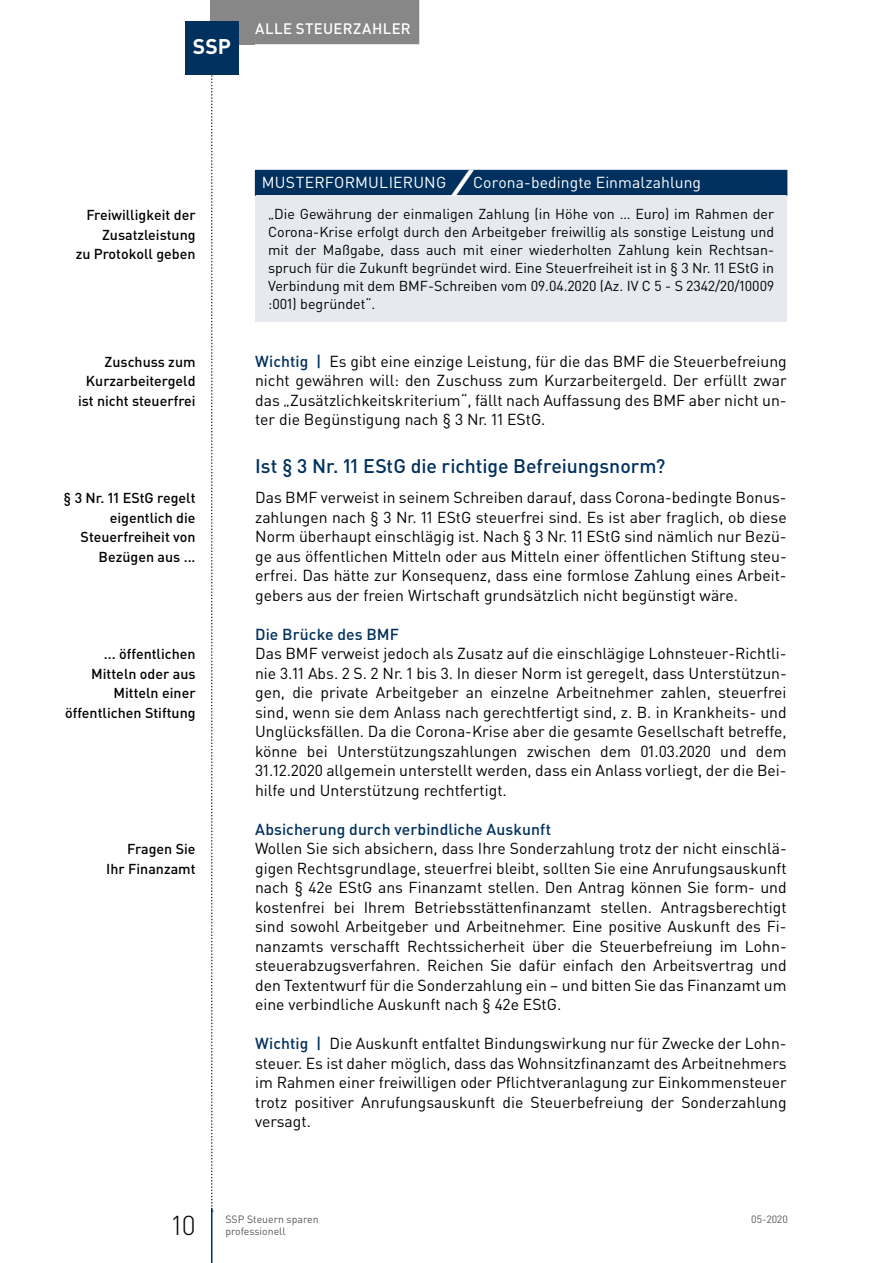
<style>
.page{position:relative;width:893px;height:1263px;background:#fff}
.page>*{position:absolute;margin:0;border:0;box-sizing:border-box;transform-origin:0 0}
.t1{font:300 27px "DIN Pro";color:#000}
.t2{font:700 21px "DIN Pro";color:#fff}
.t3{font:500 19.5px "DIN Pro";letter-spacing:-.005em;color:#00305d}
.t4{font:15.75px/19.5px "DIN Pro";color:#000;text-align:justify}
.t5{font:500 15.75px "DIN Pro";letter-spacing:.005em;color:#00305d}
.t6{font:15.75px "DIN Pro";letter-spacing:.01em;color:#fff}
.t7{font:500 15px "DIN Pro";letter-spacing:.025em;color:#fff}
.t8{font:14.25px/18px "DIN Pro";color:#000;text-align:justify}
.t9{font:500 14.25px/19.5px "DIN Pro";color:#000;text-align:right}
.t10{font:10.5px "DIN Pro";color:#575756}
.s1{font-weight:900;font-style:italic;font-size:33px}
.s2{font-weight:500;color:#00305d}
</style>
<div class="page">
<hr style="left:211px;top:1208px;width:1px;height:55px;background:#00305d">
<svg style="left:211px;top:74px;width:2px;height:1138px"></svg>
<div style="left:210px;top:0;width:45px;height:44px;background:#878787"></div>
<div style="left:247px;top:0;width:172px;height:44px;background:#878787"></div>
<div style="left:185px;top:21px;width:54px;height:53px;background:#00305d"></div>
<div style="left:255px;top:170px;width:532px;height:26px;background:#00305d"></div>
<div style="left:255px;top:196px;width:532px;height:126px;background:#e6eaef"></div>
<h2 class="t2" style="left:193px;top:32px;width:40px">SSP</h2>
<p class="t7" style="left:255px;top:18px;width:157px">Alle Steuerzahler</p>
<p class="t9" style="left:76px;top:205px;width:121px">Freiwilligkeit der<br>Zusatzleistung<br>zu Protokoll geben</p>
<p class="t9" style="left:78px;top:351px;width:119px">Zuschuss zum<br>Kurzarbeitergeld ist nicht steuerfrei</p>
<p class="t9" style="left:64px;top:488px;width:134px">§ 3 Nr. 11 EStG regelt eigentlich die<br>Steuerfreiheit von<br>Bezügen aus ...</p>
<p class="t9" style="left:65px;top:644px;width:132px">... öffentlichen<br>Mitteln oder aus<br>Mitteln einer öffentlichen Stiftung</p>
<p class="t9" style="left:106px;top:839px;width:91px">Fragen Sie<br>Ihr Finanzamt</p>
<p class="t6" style="left:262px;top:172px;width:441px">MUSTERFORMULIERUNG <span class="s1">/</span>Corona-bedingte Einmalzahlung</p>
<p class="t8" style="left:268px;top:205px;width:508px">„Die Gewährung der einmaligen Zahlung (in Höhe von … Euro) im Rahmen der Corona-Krise erfolgt durch den Arbeitgeber freiwillig als sonstige Leistung und mit der Maßgabe, dass auch mit einer wiederholten Zahlung kein Rechtsan&shy;spruch für die Zukunft begründet wird. Eine Steuerfreiheit ist in § 3 Nr. 11 EStG in Verbindung mit dem BMF-Schreiben vom 09.04.2020 (Az. IV C 5 - S 2342/20/10009 :001) begründet“.</p>
<p class="t4" style="left:255px;top:351px;width:533px"><span class="s2">Wichtig |</span> Es gibt eine einzige Leistung, für die das BMF die Steuerbefreiung nicht gewähren will: den Zuschuss zum Kurzarbeitergeld. Der erfüllt zwar das „Zusätzlichkeitskriterium“, fällt nach Auffassung des BMF aber nicht un&shy;ter die Begünstigung nach § 3 Nr. 11 EStG.</p>
<p class="t3" style="left:255px;top:453px;width:412px">Ist § 3 Nr. 11 EStG die richtige Befreiungsnorm?</p>
<p class="t4" style="left:255px;top:487px;width:533px">Das BMF verweist in seinem Schreiben darauf, dass Corona-bedingte Bonus&shy;zahlungen nach § 3 Nr. 11 EStG steuerfrei sind. Es ist aber fraglich, ob diese Norm überhaupt einschlägig ist. Nach § 3 Nr. 11 EStG sind nämlich nur Bezü&shy;ge aus öffentlichen Mitteln oder aus Mitteln einer öffentlichen Stiftung steu&shy;erfrei. Das hätte zur Konsequenz, dass eine formlose Zahlung eines Arbeit&shy;gebers aus der freien Wirtschaft grundsätzlich nicht begünstigt wäre.</p>
<p class="t5" style="left:255px;top:623px;width:145px">Die Brücke des BMF</p>
<p class="t4" style="left:255px;top:643px;width:533px">Das BMF verweist jedoch als Zusatz auf die einschlägige Lohnsteuer-Richtli&shy;nie 3.11 Abs. 2 S. 2 Nr. 1 bis 3. In dieser Norm ist geregelt, dass Unterstützun&shy;gen, die private Arbeitgeber an einzelne Arbeitnehmer zahlen, steuerfrei sind, wenn sie dem Anlass nach gerechtfertigt sind, z. B. in Krankheits- und Unglücksfällen. Da die Corona-Krise aber die gesamte Gesellschaft betreffe, könne bei Unterstützungszahlungen zwischen dem 01.03.2020 und dem 31.12.2020 allgemein unterstellt werden, dass ein Anlass vorliegt, der die Bei&shy;hilfe und Unterstützung rechtfertigt.</p>
<p class="t5" style="left:255px;top:818px;width:298px">Absicherung durch verbindliche Auskunft</p>
<p class="t4" style="left:255px;top:838px;width:533px">Wollen Sie sich absichern, dass Ihre Sonderzahlung trotz der nicht einschlä&shy;gigen Rechtsgrundlage, steuerfrei bleibt, sollten Sie eine Anrufungsauskunft nach § 42e EStG ans Finanzamt stellen. Den Antrag können Sie form- und kostenfrei bei Ihrem Betriebsstättenfinanzamt stellen. Antragsberechtigt sind sowohl Arbeitgeber und Arbeitnehmer. Eine positive Auskunft des Fi&shy;nanzamts verschafft Rechtssicherheit über die Steuerbefreiung im Lohn&shy;steuerabzugsverfahren. Reichen Sie dafür einfach den Arbeitsvertrag und den Textentwurf für die Sonderzahlung ein – und bitten Sie das Finanzamt um eine verbindliche Auskunft nach § 42e EStG.</p>
<p class="t4" style="left:255px;top:1033px;width:533px"><span class="s2">Wichtig |</span> Die Auskunft entfaltet Bindungswirkung nur für Zwecke der Lohn&shy;steuer. Es ist daher möglich, dass das Wohnsitzfinanzamt des Arbeitnehmers im Rahmen einer freiwilligen oder Pflichtveranlagung zur Einkommensteuer trotz positiver Anrufungsauskunft die Steuerbefreiung der Sonderzahlung versagt.</p>
<h1 class="t1" style="left:172px;top:1207px;width:25px">10</h1>
<p class="t10" style="left:225px;top:1212px;width:95px">SSP Steuern sparen</p>
<p class="t10" style="left:751px;top:1212px;width:38px">05-2020</p>
<p class="t10" style="left:225px;top:1224px;width:62px">professionell</p>
</div>
